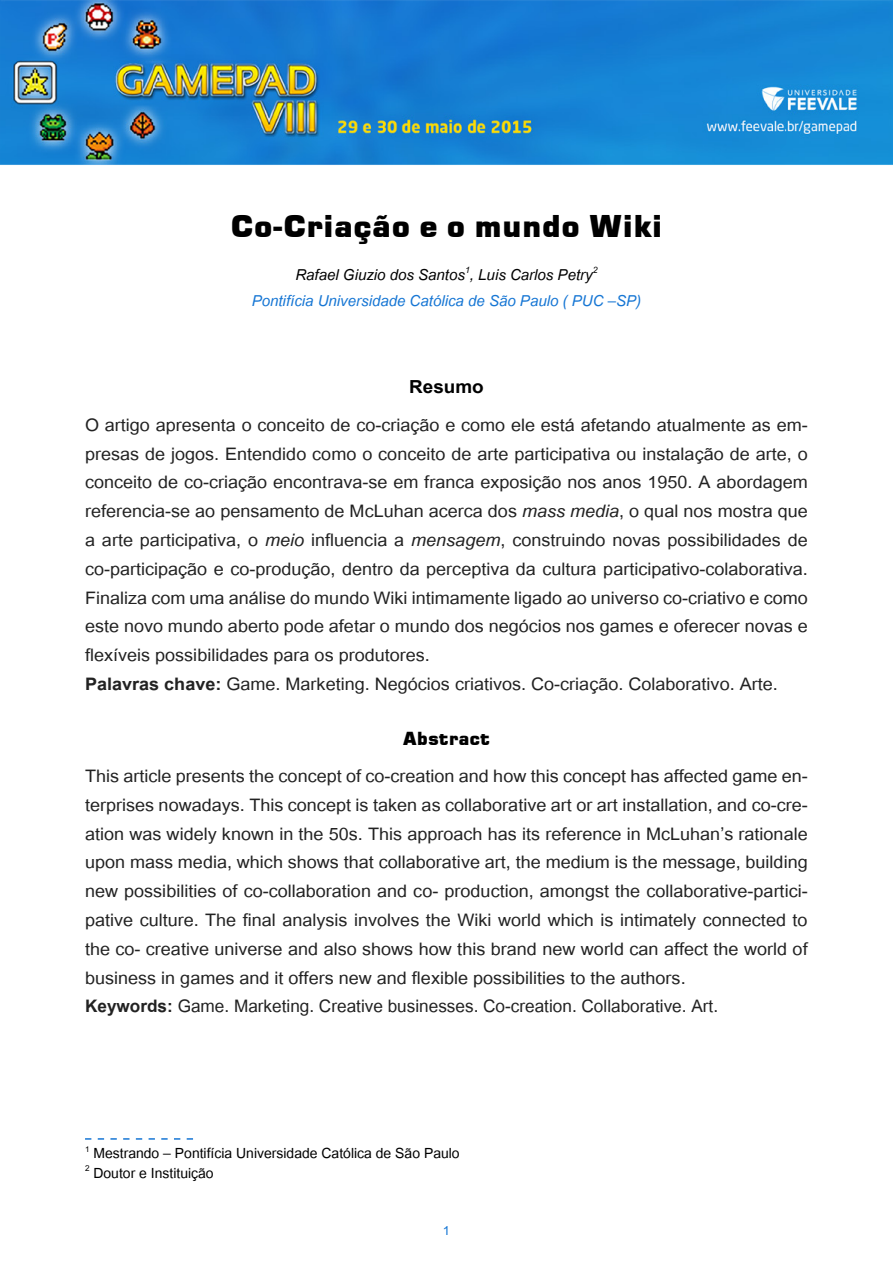
<style>
.page{position:relative;width:893px;height:1263px;background:#fff}
.page>*{position:absolute;margin:0;border:0;box-sizing:border-box;transform-origin:0 0}
.t1{font:30px "Square 721 Blk Normal";color:#000;scale:1.05 1}
.t2{font:24px/28.8px "Utsaah";color:#222;scale:1.05 1}
.t3{font:italic 21px/25.2px "Utsaah";color:#1676d4;text-align:center}
.t4{font:19.5px/19.5px "Utsaah";color:#000}
.t5{font:18px "Square 721 Blk Normal";color:#000}
.t6{font:700 18px "Arial";color:#000;scale:1.05 1}
.t7{font:18px "Utsaah";color:#1676d4}
.s1{color:#000}
.s2{font-style:italic}
.s3{font-weight:700}
</style>
<div class="page">
<img style="left:0;top:0;width:893px;height:165px">
<svg style="left:85px;top:1138px;width:108px;height:2px"></svg>
<p class="t1" style="left:230px;top:208px;width:413px">Co-Criação e o mundo Wiki</p>
<p class="t3" style="left:252px;top:264px;width:391px"><span class="s1">Rafael Giuzio dos Santos</span><sup>1</sup><span class="s1">, Luis Carlos Petry</span><sup>2<br></sup>Pontifícia Universidade Católica de São Paulo ( PUC –SP)</p>
<p class="t6" style="left:409px;top:375px;width:73px">Resumo</p>
<p class="t2" style="left:85px;top:412px;width:690px">O artigo apresenta o conceito de co-criação e como ele está afetando atualmente as em&shy;presas de jogos. Entendido como o conceito de arte participativa ou instalação de arte, o conceito de co-criação encontrava-se em franca exposição nos anos 1950. A abordagem referencia-se ao pensamento de McLuhan acerca dos <span class="s2">mass media</span>, o qual nos mostra que a arte participativa, o <span class="s2">meio</span> influencia a <span class="s2">mensagem</span>, construindo novas possibilidades de co-participação e co-produção, dentro da perceptiva da cultura participativo-colaborativa.<br>Finaliza com uma análise do mundo Wiki intimamente ligado ao universo co-criativo e como este novo mundo aberto pode afetar o mundo dos negócios nos games e oferecer novas e flexíveis possibilidades para os produtores.<br><span class="s3">Palavras chave:</span> Game. Marketing. Negócios criativos. Co-criação. Colaborativo. Arte.</p>
<p class="t5" style="left:403px;top:727px;width:89px">Abstract</p>
<p class="t2" style="left:85px;top:763px;width:690px">This article presents the concept of co-creation and how this concept has affected game en&shy;terprises nowadays. This concept is taken as collaborative art or art installation, and co-cre&shy;ation was widely known in the 50s. This approach has its reference in McLuhan’s rationale upon mass media, which shows that collaborative art, the medium is the message, building new possibilities of co-collaboration and co- production, amongst the collaborative-partici&shy;pative culture. The final analysis involves the Wiki world which is intimately connected to the co- creative universe and also shows how this brand new world can affect the world of business in games and it offers new and flexible possibilities to the authors.<br><span class="s3">Keywords:</span> Game. Marketing. Creative businesses. Co-creation. Collaborative. Art.</p>
<p class="t4" style="left:85px;top:1145px;width:376px"><sup>1</sup> Mestrando – Pontifícia Universidade Católica de São Paulo<br><sup>2</sup> Doutor e Instituição</p>
<p class="t7" style="left:443px;top:1221px;width:9px">1</p>
</div>
